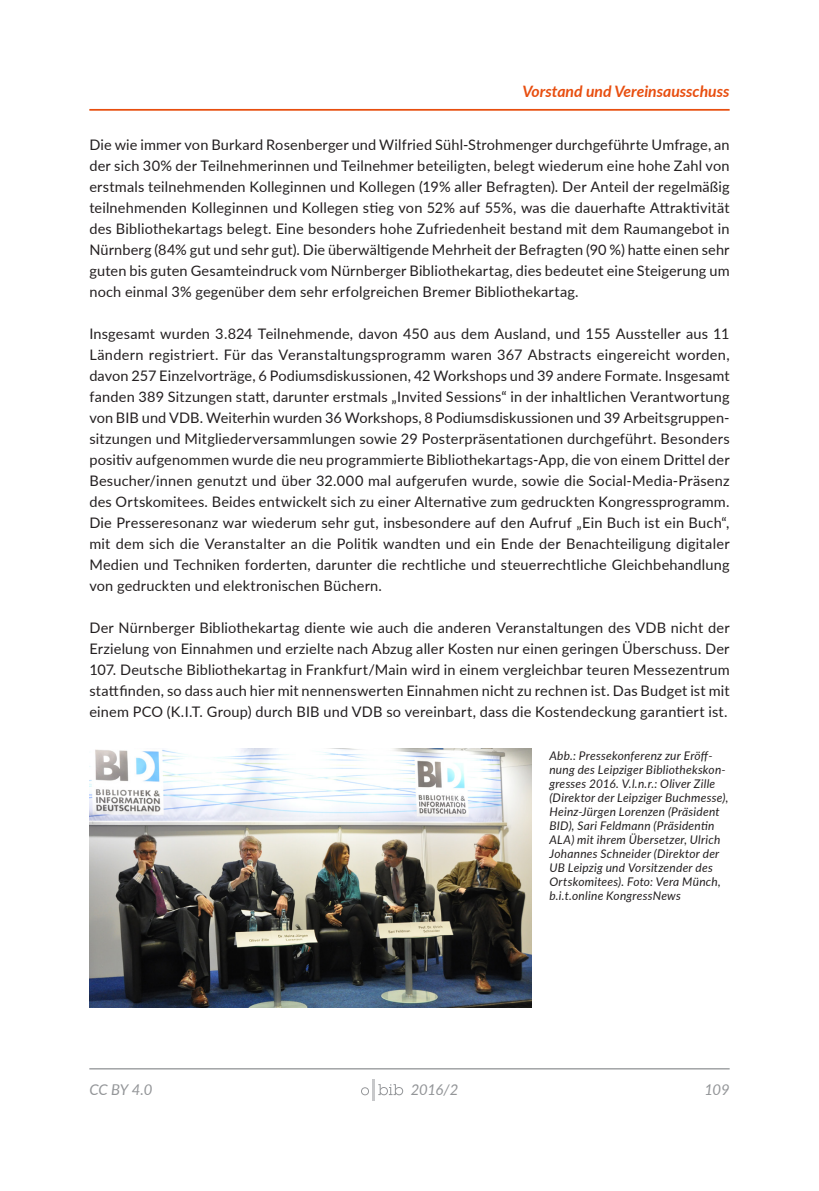
<style>
.page{position:relative;width:819px;height:1191px;background:#fff}
.page>*{position:absolute;margin:0;border:0;box-sizing:border-box;transform-origin:0 0}
.t1{font:italic 700 15.75px "Lato";color:#e84e0f}
.t2{font:italic 14.88px "Lato";letter-spacing:-.015em;color:#939598}
.paragraph{font:14.53px/21px "Lato";letter-spacing:.015em;color:#231f20;text-align:justify}
.t3{font:italic 11.9px/14px "Lato";letter-spacing:.02em;color:#231f20}
</style>
<div class="page">
<hr style="left:89px;top:1068px;width:640px;height:1px;background:#939598">
<hr style="left:372px;top:1079px;width:3px;height:21px;background:#c7c8ca">
<svg style="left:361px;top:1087px;width:8px;height:8px"></svg>
<svg style="left:378px;top:1084px;width:25px;height:11px"></svg>
<img style="left:89px;top:748px;width:443px;height:259px">
<hr style="left:89px;top:109px;width:640px;height:2px;background:#e84e0f">
<p class="t1" style="left:522px;top:80px;width:208px">Vorstand und Vereinsausschuss</p>
<p class="paragraph" style="left:89px;top:134px;width:642px">Die wie immer von Burkard Rosenberger und Wilfried Sühl-Strohmenger durchgeführte Umfrage, an der sich 30% der Teilnehmerinnen und Teilnehmer beteiligten, belegt wiederum eine hohe Zahl von erstmals teilnehmenden Kolleginnen und Kollegen (19% aller Befragten). Der Anteil der regelmäßig teilnehmenden Kolleginnen und Kollegen stieg von 52% auf 55%, was die dauerhafte Attraktivität des Bibliothekartags belegt. Eine besonders hohe Zufriedenheit bestand mit dem Raumangebot in Nürnberg (84% gut und sehr gut). Die überwältigende Mehrheit der Befragten (90 %) hatte einen sehr guten bis guten Gesamteindruck vom Nürnberger Bibliothekartag, dies bedeutet eine Steigerung um noch einmal 3% gegenüber dem sehr erfolgreichen Bremer Bibliothekartag.</p>
<p class="paragraph" style="left:89px;top:323px;width:641px">Insgesamt wurden 3.824 Teilnehmende, davon 450 aus dem Ausland, und 155 Aussteller aus 11<br>Ländern registriert. Für das Veranstaltungsprogramm waren 367 Abstracts eingereicht worden, davon 257 Einzelvorträge, 6 Podiumsdiskussionen, 42 Workshops und 39 andere Formate. Insgesamt fanden 389 Sitzungen statt, darunter erstmals „Invited Sessions“ in der inhaltlichen Verantwortung von BIB und VDB. Weiterhin wurden 36 Workshops, 8 Podiumsdiskussionen und 39 Arbeitsgruppen&shy;sitzungen und Mitgliederversammlungen sowie 29 Posterpräsentationen durchgeführt. Besonders positiv aufgenommen wurde die neu programmierte Bibliothekartags-App, die von einem Drittel der Besucher/innen genutzt und über 32.000 mal aufgerufen wurde, sowie die Social-Media-Präsenz des Ortskomitees. Beides entwickelt sich zu einer Alternative zum gedruckten Kongressprogramm.<br>Die Presseresonanz war wiederum sehr gut, insbesondere auf den Aufruf „Ein Buch ist ein Buch“, mit dem sich die Veranstalter an die Politik wandten und ein Ende der Benachteiligung digitaler Medien und Techniken forderten, darunter die rechtliche und steuerrechtliche Gleichbehandlung von gedruckten und elektronischen Büchern.</p>
<p class="paragraph" style="left:89px;top:617px;width:641px">Der Nürnberger Bibliothekartag diente wie auch die anderen Veranstaltungen des VDB nicht der Erzielung von Einnahmen und erzielte nach Abzug aller Kosten nur einen geringen Überschuss. Der 107. Deutsche Bibliothekartag in Frankfurt/Main wird in einem vergleichbar teuren Messezentrum stattfinden, so dass auch hier mit nennenswerten Einnahmen nicht zu rechnen ist. Das Budget ist mit einem PCO (K.I.T. Group) durch BIB und VDB so vereinbart, dass die Kostendeckung garantiert ist.</p>
<p class="t3" style="left:549px;top:748px;width:180px">Abb.: Pressekonferenz zur Eröff&shy;nung des Leipziger Bibliothekskon&shy;gresses 2016. V.l.n.r.: Oliver Zille (Direktor der Leipziger Buchmesse), Heinz-Jürgen Lorenzen (Präsident BID), Sari Feldmann (Präsidentin ALA) mit ihrem Übersetzer, Ulrich Johannes Schneider (Direktor der UB Leipzig und Vorsitzender des Ortskomitees). Foto: Vera Münch, b.i.t.online KongressNews</p>
<p class="t2" style="left:89px;top:1079px;width:65px">CC BY 4.0</p>
<p class="t2" style="left:411px;top:1079px;width:49px">2016/2</p>
<p class="t2" style="left:704px;top:1079px;width:27px">109</p>
</div>
